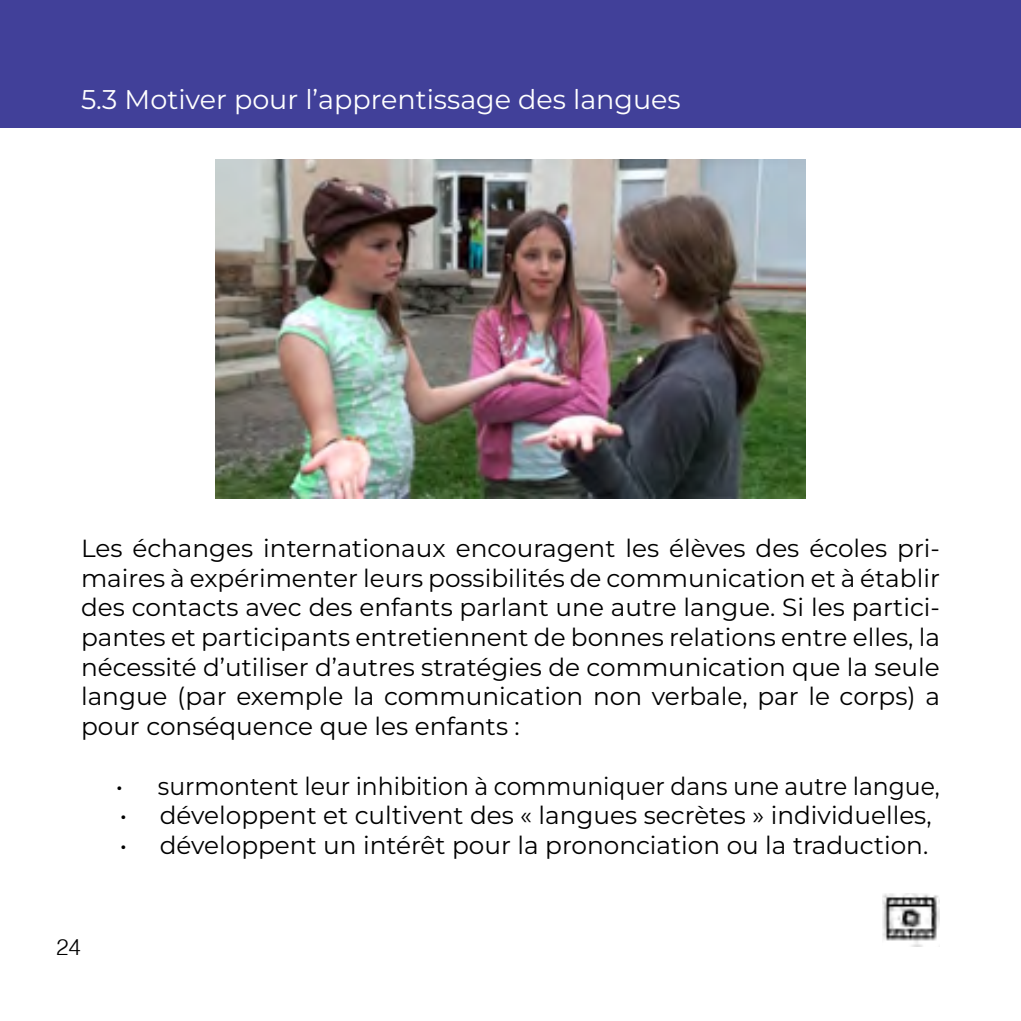
<style>
.page{position:relative;width:1021px;height:1021px;background:#fff}
.page>*{position:absolute;margin:0;border:0;box-sizing:border-box;transform-origin:0 0}
.t1{font:27px "Montserrat";color:#fff}
.t2{font:24.75px/29.7px "Montserrat";color:#000;text-align:justify}
.t3{font:300 22.5px "Helvetica";color:#000}
</style>
<div class="page">
<div style="left:0;top:0;width:1020px;height:128px;background:#414099"></div>
<img style="left:216px;top:159px;width:589px;height:339px">
<img style="left:882px;top:893px;width:57px;height:53px">
<p class="t1" style="left:81px;top:82px;width:601px">5.3 Motiver pour l’apprentissage des langues</p>
<p class="t2" style="left:81px;top:532px;width:860px">Les échanges internationaux encouragent les élèves des écoles pri&shy;maires à expérimenter leurs possibilités de communication et à établir des contacts avec des enfants parlant une autre langue. Si les partici&shy;pantes et participants entretiennent de bonnes relations entre elles, la nécessité d’utiliser d’autres stratégies de communication que la seule langue (par exemple la communication non verbale, par le corps) a pour conséquence que les enfants :</p>
<p class="t2" style="left:116px;top:770px;width:825px">• surmontent leur inhibition à communiquer dans une autre langue,</p>
<p class="t2" style="left:120px;top:800px;width:813px">• développent et cultivent des « langues secrètes » individuelles,</p>
<p class="t2" style="left:120px;top:829px;width:809px">• développent un intérêt pour la prononciation ou la traduction.</p>
<p class="t3" style="left:56px;top:928px;width:27px">24</p>
</div>
